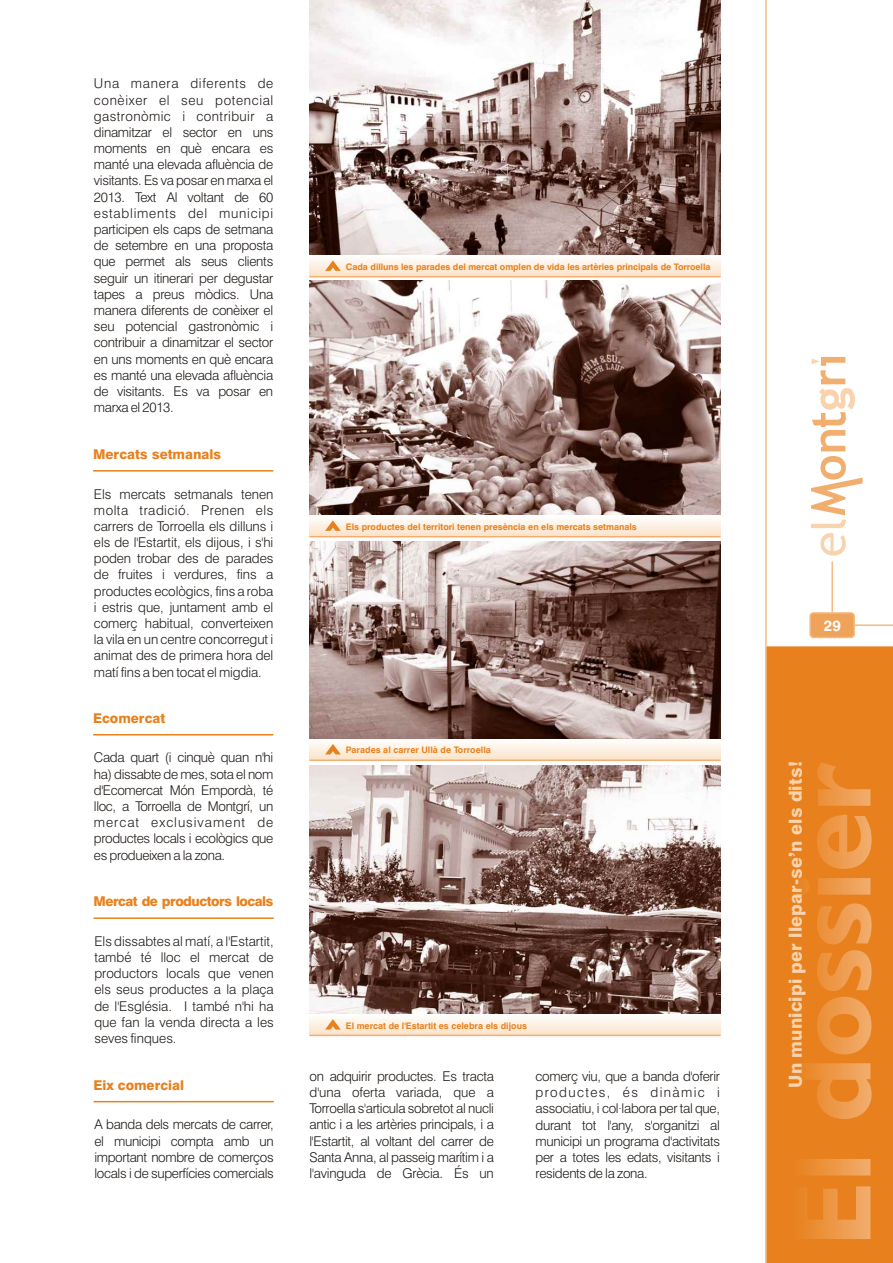
<style>
.page{position:relative;width:893px;height:1263px;background:#fff}
.page>*{position:absolute;margin:0;border:0;box-sizing:border-box;transform-origin:0 0}
.t1{font:800 18px "Swiss 721 BT";letter-spacing:.015em;color:#f9d3ae}
.t2{font:700 15px "Swiss 721 BT";color:#fff}
.t3{font:300 13.5px/16.2px "Swiss 721 BT";letter-spacing:-.025em;color:#1f1a17;text-align:justify}
.t4{font:800 13.5px "Swiss 721 BT";color:#e8811d}
.t5{font:800 13.5px "Swiss 721 BT";letter-spacing:-.04em;color:#e8811d}
.t6{font:700 9px "Swiss 721 BT";color:#e8811d}
</style>
<div class="page">
<hr style="left:93px;top:470px;width:180px;height:2px;background:#e8811d">
<hr style="left:94px;top:917px;width:180px;height:2px;background:#e8811d">
<hr style="left:94px;top:1101px;width:180px;height:1px;background:#e8811d">
<hr style="left:93px;top:734px;width:180px;height:1px;background:#e8811d">
<div style="left:767px;top:646px;width:126px;height:617px;background:#e8811d"></div>
<svg style="left:792px;top:762px;width:80px;height:477px;background:#ea8b30"></svg>
<div style="left:809px;top:612px;width:46px;height:26px;background:#efa25a;border:2px solid #f4bb83;border-radius:3px"></div>
<hr style="left:854px;top:624px;width:39px;height:2px;background:#f4bb83">
<hr style="left:831px;top:561px;width:2px;height:52px;background:#f4bb83">
<svg style="left:811px;top:357px;width:52px;height:198px"></svg>
<hr style="left:765px;top:0;width:2px;height:1263px;background:#f4bb83">
<img style="left:310px;top:765px;width:410px;height:249px">
<svg style="left:310px;top:1018px;width:411px;height:17px;background:#fbecdb"></svg>
<hr style="left:310px;top:1035px;width:410px;height:1px;background:#f2ae6f">
<svg style="left:325px;top:1019px;width:16px;height:10px"></svg>
<img style="left:310px;top:541px;width:410px;height:198px">
<svg style="left:310px;top:743px;width:411px;height:17px;background:#fceede"></svg>
<hr style="left:310px;top:759px;width:410px;height:2px;background:#f2ae6f">
<svg style="left:325px;top:744px;width:16px;height:10px"></svg>
<img style="left:310px;top:281px;width:410px;height:234px">
<div style="left:310px;top:515px;width:411px;height:22px;background:linear-gradient(to bottom,#feffff,#fbe2c9)"></div>
<hr style="left:310px;top:536px;width:410px;height:1px;background:#f2ae6f">
<svg style="left:325px;top:520px;width:16px;height:11px"></svg>
<img style="left:310px;top:0;width:410px;height:255px">
<div style="left:310px;top:255px;width:411px;height:22px;background:linear-gradient(to bottom,#feffff,#fbe2c8)"></div>
<hr style="left:310px;top:276px;width:410px;height:1px;background:#f2ae6f">
<svg style="left:325px;top:260px;width:16px;height:11px"></svg>
<p class="t3" style="left:94px;top:77px;width:181px">Una manera diferents de conèixer el seu potencial gastronòmic i contribuir a dinamitzar el sector en uns moments en què encara es manté una elevada afluència de visitants. Es va posar en marxa el 2013. Text Al voltant de 60 establiments del municipi participen els caps de setmana de setembre en una proposta que permet als seus clients seguir un itinerari per degustar tapes a preus mòdics. Una manera diferents de conèixer el seu potencial gastronòmic i contribuir a dinamitzar el sector en uns moments en què encara es manté una elevada afluència de visitants. Es va posar en marxa el 2013.</p>
<p class="t4" style="left:93px;top:449px;width:130px">Mercats setmanals</p>
<p class="t3" style="left:94px;top:487px;width:181px">Els mercats setmanals tenen molta tradició. Prenen els carrers de Torroella els dilluns i els de l'Estartit, els dijous, i s'hi poden trobar des de parades de fruites i verdures, fins a productes ecològics, fins a roba i estris que, juntament amb el comerç habitual, converteixen la vila en un centre concorregut i animat des de primera hora del matí fins a ben tocat el migdia.</p>
<p class="t4" style="left:93px;top:713px;width:74px">Ecomercat</p>
<p class="t3" style="left:94px;top:751px;width:181px">Cada quart (i cinquè quan n'hi ha) dissabte de mes, sota el nom d'Ecomercat Món Empordà, té lloc, a Torroella de Montgrí, un mercat exclusivament de productes locals i ecològics que es produeixen a la zona.</p>
<p class="t5" style="left:94px;top:896px;width:181px">Mercat de productors locals</p>
<p class="t3" style="left:94px;top:934px;width:181px">Els dissabtes al matí, a l'Estartit, també té lloc el mercat de productors locals que venen els seus productes a la plaça de l'Església. I també n'hi ha que fan la venda directa a les seves finques.</p>
<p class="t4" style="left:94px;top:1079px;width:92px">Eix comercial</p>
<p class="t3" style="left:94px;top:1118px;width:181px">A banda dels mercats de carrer, el municipi compta amb un important nombre de comerços locals i de superfícies comercials</p>
<p class="t6" style="left:346px;top:263px;width:366px">Cada dilluns les parades del mercat omplen de vida les artèries principals de Torroella</p>
<p class="t6" style="left:346px;top:523px;width:293px">Els productes del territori tenen presència en els mercats setmanals</p>
<p class="t6" style="left:346px;top:746px;width:147px">Parades al carrer Ullà de Torroella</p>
<p class="t6" style="left:346px;top:1022px;width:183px">El mercat de l'Estartit es celebra els dijous</p>
<p class="t3" style="left:309px;top:1069px;width:186px">on adquirir productes. Es tracta d'una oferta variada, que a Torroella s'articula sobretot al nucli antic i a les artèries principals, i a l'Estartit, al voltant del carrer de Santa Anna, al passeig marítim i a l'avinguda de Grècia. És un</p>
<p class="t3" style="left:536px;top:1069px;width:186px">comerç viu, que a banda d'oferir productes, és dinàmic i associatiu, i col·labora per tal que, durant tot l'any, s'organitzi al municipi un programa d'activitats per a totes les edats, visitants i residents de la zona.</p>
<p class="t2" style="left:824px;top:620px;width:19px">29</p>
<h1 class="t1" style="left:788px;top:1088px;width:328px;rotate:-90deg">Un municipi per llepar-se’n els dits!</h1>
</div>
